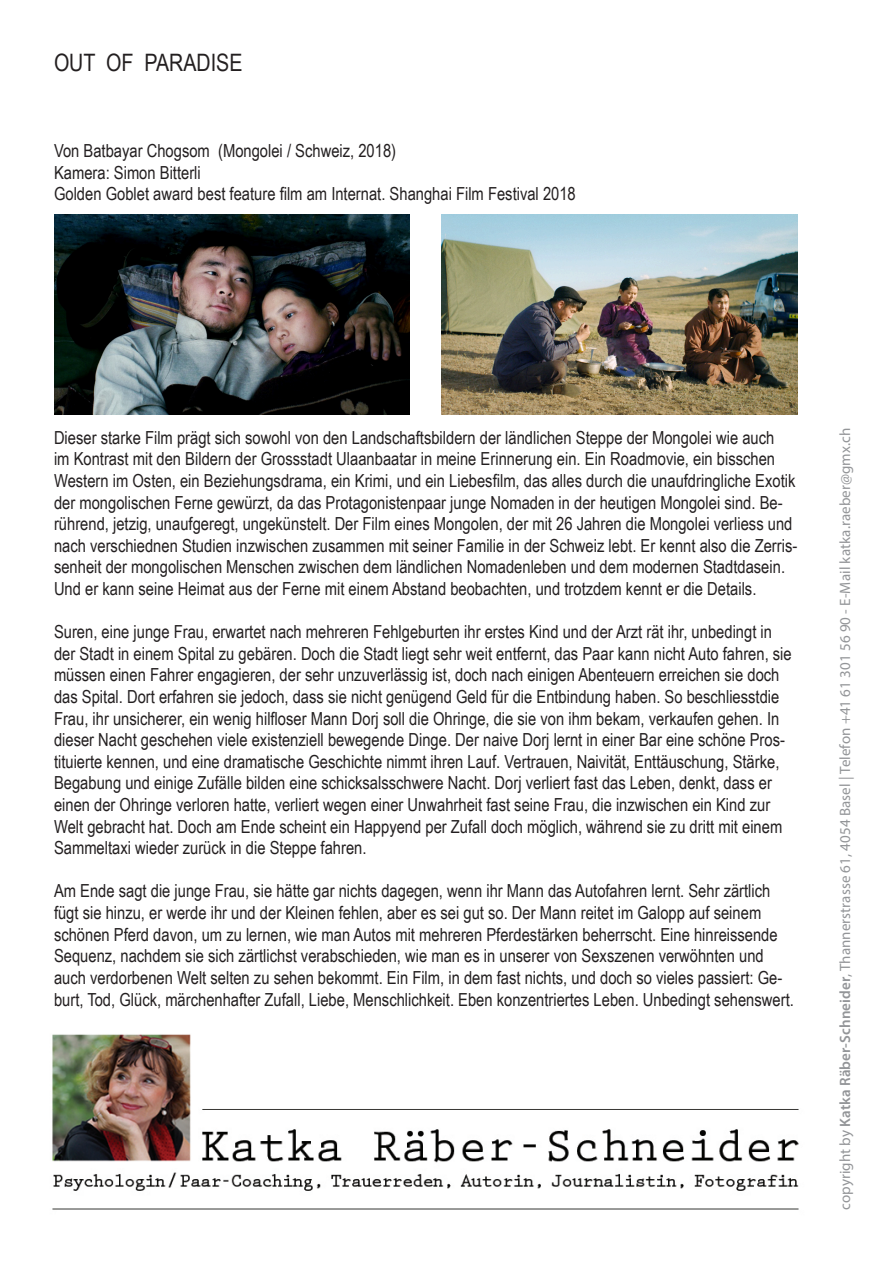
<style>
.page{position:relative;width:893px;height:1263px;background:#fff}
.page>*{position:absolute;margin:0;border:0;box-sizing:border-box;transform-origin:0 0}
.t1{font:24px "Arial Narrow";color:#231f20}
.t2{font:18px/21.6px "Arial Narrow";color:#231f20}
.t3{font:15px "Myriad Pro";letter-spacing:.005em;color:#939598}
.s1{font-weight:600}
</style>
<div class="page">
<img style="left:52px;top:1034px;width:747px;height:176px">
<img style="left:54px;top:215px;width:355px;height:200px">
<img style="left:442px;top:215px;width:355px;height:200px">
<p class="t1" style="left:54px;top:45px;width:190px">OUT OF PARADISE</p>
<p class="t2" style="left:54px;top:139px;width:344px">Von Batbayar Chogsom (Mongolei / Schweiz, 2018)</p>
<p class="t2" style="left:54px;top:161px;width:148px">Kamera: Simon Bitterli</p>
<p class="t2" style="left:54px;top:182px;width:523px">Golden Goblet award best feature film am Internat. Shanghai Film Festival 2018</p>
<p class="t2" style="left:54px;top:426px;width:745px">Dieser starke Film prägt sich sowohl von den Landschaftsbildern der ländlichen Steppe der Mongolei wie auch<br>im Kontrast mit den Bildern der Grossstadt Ulaanbaatar in meine Erinnerung ein. Ein Roadmovie, ein bisschen Western im Osten, ein Beziehungsdrama, ein Krimi, und ein Liebesfilm, das alles durch die unaufdringliche Exotik der mongolischen Ferne gewürzt, da das Protagonistenpaar junge Nomaden in der heutigen Mongolei sind. Be&shy;rührend, jetzig, unaufgeregt, ungekünstelt. Der Film eines Mongolen, der mit 26 Jahren die Mongolei verliess und nach verschiednen Studien inzwischen zusammen mit seiner Familie in der Schweiz lebt. Er kennt also die Zerris&shy;senheit der mongolischen Menschen zwischen dem ländlichen Nomadenleben und dem modernen Stadtdasein.<br>Und er kann seine Heimat aus der Ferne mit einem Abstand beobachten, und trotzdem kennt er die Details.</p>
<p class="t2" style="left:54px;top:620px;width:739px">Suren, eine junge Frau, erwartet nach mehreren Fehlgeburten ihr erstes Kind und der Arzt rät ihr, unbedingt in der Stadt in einem Spital zu gebären. Doch die Stadt liegt sehr weit entfernt, das Paar kann nicht Auto fahren, sie müssen einen Fahrer engagieren, der sehr unzuverlässig ist, doch nach einigen Abenteuern erreichen sie doch das Spital. Dort erfahren sie jedoch, dass sie nicht genügend Geld für die Entbindung haben. So beschliesstdie Frau, ihr unsicherer, ein wenig hilfloser Mann Dorj soll die Ohringe, die sie von ihm bekam, verkaufen gehen. In dieser Nacht geschehen viele existenziell bewegende Dinge. Der naive Dorj lernt in einer Bar eine schöne Pros&shy;tituierte kennen, und eine dramatische Geschichte nimmt ihren Lauf. Vertrauen, Naivität, Enttäuschung, Stärke, Begabung und einige Zufälle bilden eine schicksalsschwere Nacht. Dorj verliert fast das Leben, denkt, dass er einen der Ohringe verloren hatte, verliert wegen einer Unwahrheit fast seine Frau, die inzwischen ein Kind zur Welt gebracht hat. Doch am Ende scheint ein Happyend per Zufall doch möglich, während sie zu dritt mit einem Sammeltaxi wieder zurück in die Steppe fahren.</p>
<p class="t2" style="left:54px;top:880px;width:741px">Am Ende sagt die junge Frau, sie hätte gar nichts dagegen, wenn ihr Mann das Autofahren lernt. Sehr zärtlich fügt sie hinzu, er werde ihr und der Kleinen fehlen, aber es sei gut so. Der Mann reitet im Galopp auf seinem schönen Pferd davon, um zu lernen, wie man Autos mit mehreren Pferdestärken beherrscht. Eine hinreissende Sequenz, nachdem sie sich zärtlichst verabschieden, wie man es in unserer von Sexszenen verwöhnten und auch verdorbenen Welt selten zu sehen bekommt. Ein Film, in dem fast nichts, und doch so vieles passiert: Ge&shy;burt, Tod, Glück, märchenhafter Zufall, Liebe, Menschlichkeit. Eben konzentriertes Leben. Unbedingt sehenswert.</p>
<p class="t3" style="left:836px;top:1210px;width:784px;rotate:-90deg">copyright by <span class="s1">Katka Räber-Schneider</span>, Thannerstrasse 61, 4054 Basel | Telefon +41 61 301 56 90 - E-Mail katka.raeber@gmx.ch</p>
</div>
